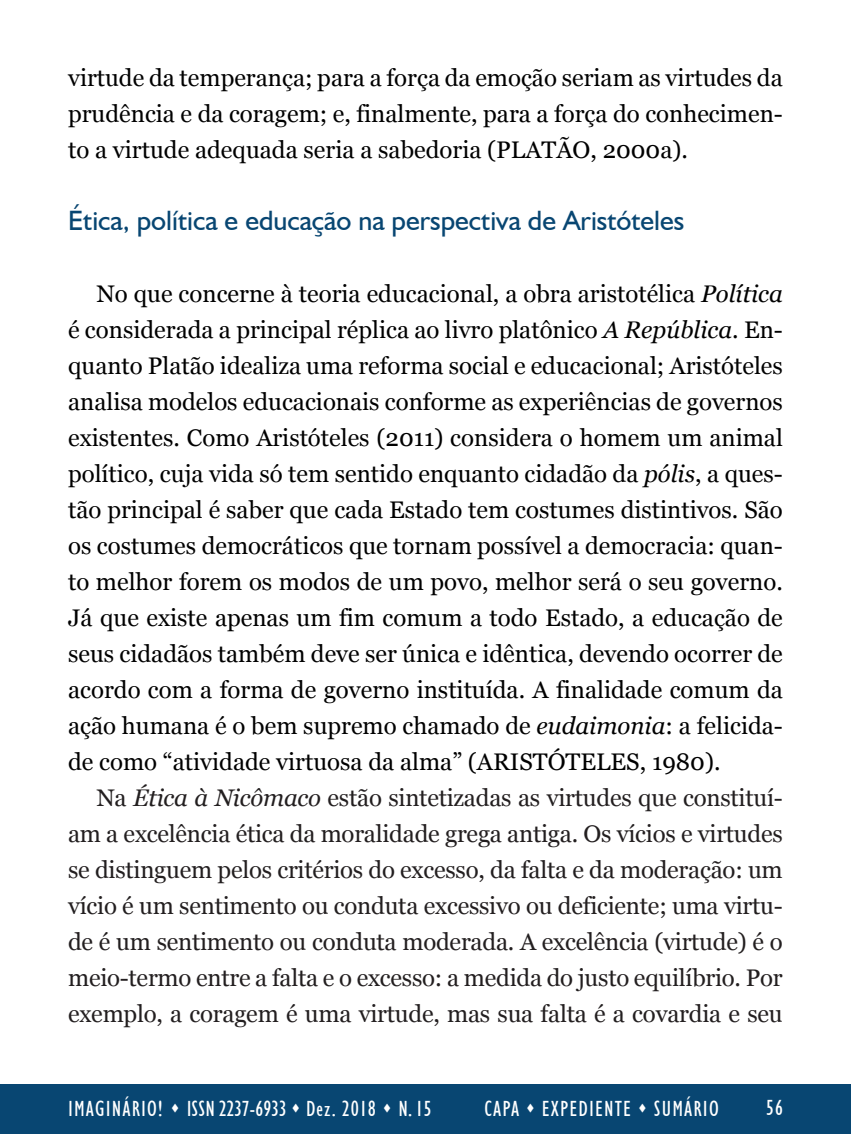
<style>
.page{position:relative;width:851px;height:1134px;background:#fff}
.page>*{position:absolute;margin:0;border:0;box-sizing:border-box;transform-origin:0 0}
.t1{font:28px "Humanist 521 BT";color:#084672}
.t2{font:24px/36px "Georgia";color:#000;text-align:justify}
.t3{font:24px/36px "Georgia";letter-spacing:-.01em;color:#231f20;text-align:justify}
.t4{font:condensed 22px "Humanist 521 BT";letter-spacing:.05em;color:#fff}
.s1{font-style:italic}
</style>
<div class="page">
<div style="left:0;top:1084px;width:850px;height:50px;background:#084672"></div>
<p class="t2" style="left:68px;top:60px;width:716px">virtude da temperança; para a força da emoção seriam as virtudes da prudência e da coragem; e, finalmente, para a força do conhecimen&shy;to a virtude adequada seria a sabedoria (PLATÃO, 2000a).</p>
<p class="t1" style="left:68px;top:203px;width:617px">Ética, política e educação na perspectiva de Aristóteles</p>
<p class="t2" style="left:68px;top:276px;width:716px;text-indent:28px">No que concerne à teoria educacional, a obra aristotélica <span class="s1">Política </span>é considerada a principal réplica ao livro platônico <span class="s1">A República</span>. En&shy;quanto Platão idealiza uma reforma social e educacional; Aristóteles analisa modelos educacionais conforme as experiências de governos existentes. Como Aristóteles (2011) considera o homem um animal político, cuja vida só tem sentido enquanto cidadão da <span class="s1">pólis</span>, a ques&shy;tão principal é saber que cada Estado tem costumes distintivos. São os costumes democráticos que tornam possível a democracia: quan&shy;to melhor forem os modos de um povo, melhor será o seu governo.<br>Já que existe apenas um fim comum a todo Estado, a educação de seus cidadãos também deve ser única e idêntica, devendo ocorrer de acordo com a forma de governo instituída. A finalidade comum da ação humana é o bem supremo chamado de <span class="s1">eudaimonia</span>: a felicida&shy;de como “atividade virtuosa da alma” (ARISTÓTELES, 1980).</p>
<p class="t3" style="left:68px;top:780px;width:716px;text-indent:28px">Na <span class="s1">Ética à Nicômaco</span> estão sintetizadas as virtudes que constituí&shy;am a excelência ética da moralidade grega antiga. Os vícios e virtudes se distinguem pelos critérios do excesso, da falta e da moderação: um vício é um sentimento ou conduta excessivo ou deficiente; uma virtu&shy;de é um sentimento ou conduta moderada. A excelência (virtude) é o meio-termo entre a falta e o excesso: a medida do justo equilíbrio. Por exemplo, a coragem é uma virtude, mas sua falta é a covardia e seu</p>
<p class="t4" style="left:68px;top:1095px;width:365px">IMAGINÁRIO! ▲ ISSN 2237-6933 ▲ Dez. 2018 ▲ N. 15</p>
<p class="t4" style="left:484px;top:1095px;width:236px">CAPA ▲ EXPEDIENTE ▲ SUMÁRIO</p>
<p class="t4" style="left:766px;top:1095px;width:18px">56</p>
</div>
